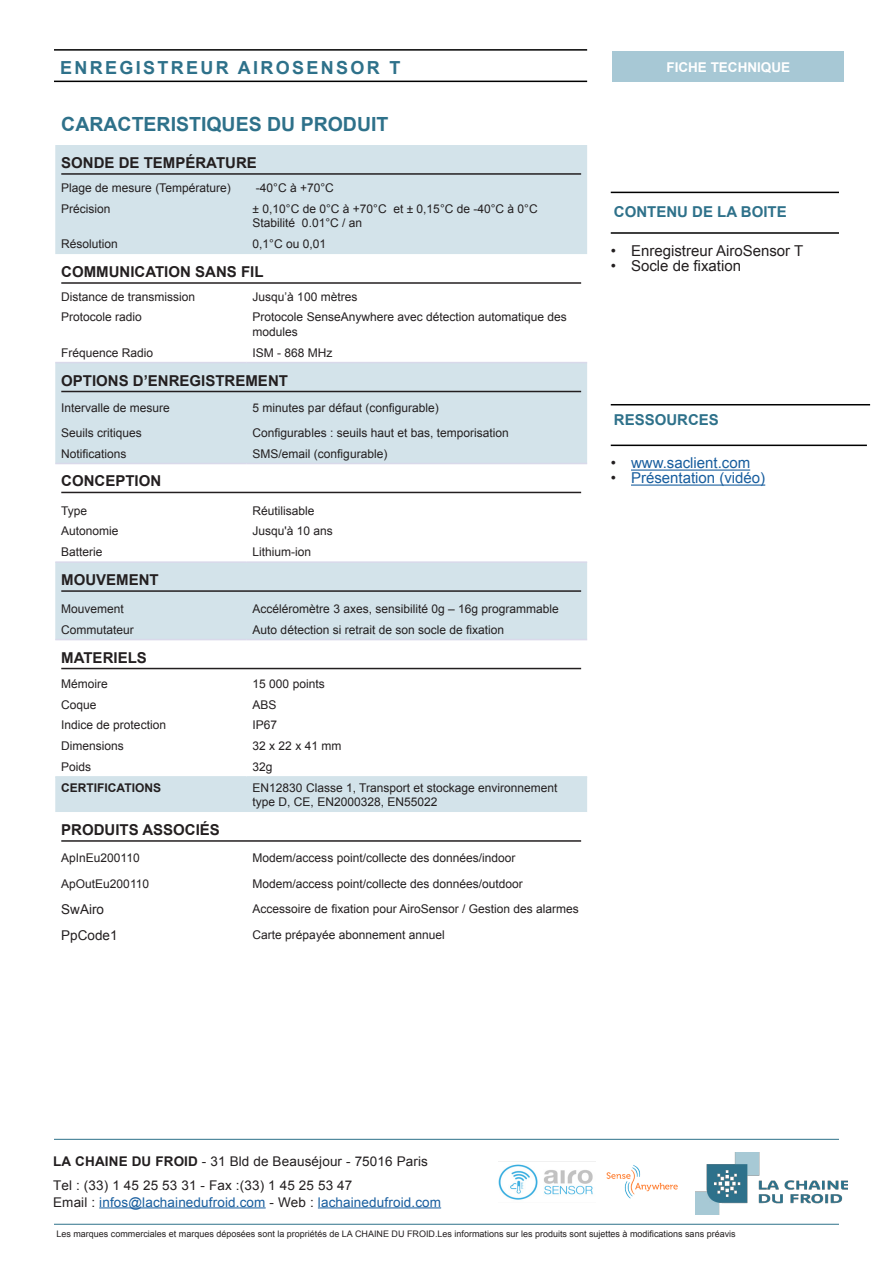
<style>
.page{position:relative;width:893px;height:1263px;background:#fff}
.page>*{position:absolute;margin:0;border:0;box-sizing:border-box;transform-origin:0 0}
.Titre_tableau{font:700 19.5px "Arial";color:#2e718a}
.TITRE_PRODUIT{font:700 18px "Arial";letter-spacing:.13em;color:#2e718a}
.Tableau_sous-titre{font:700 15px "Arial";color:#231f20}
.SPEC_BOULLET{font:15px "Arial";color:#231f20}
.SPEC_BOULLET-2{font:15px "Arial";color:#175d9e}
.SOUS_TITRE{font:700 15px "Arial";color:#2e718a}
.titre_fiche{font:700 13.5px "Arial";color:#fff}
.Tableau_liste_specs{font:13.5px "Arial";color:#231f20}
.BLOC_ADRESSE{font:13.35px/24px "Arial";letter-spacing:.01em;color:#231f20}
.BLOC_ADRESSE-2{font:13.35px "Arial";letter-spacing:.01em;color:#175d9e}
.Tableau_liste_specs-2{font:12px/14.4px "Arial";color:#231f20}
.Tableau_liste_specs-3{font:700 12px "Arial";color:#231f20}
.t1{font:9px "Arial";color:#231f20}
.s1{color:#231f20}
.s2{font-weight:700}
</style>
<div class="page">
<hr style="left:611px;top:192px;width:228px;height:1px;background:#000">
<hr style="left:611px;top:232px;width:228px;height:2px;background:#000">
<img style="left:696px;top:1152px;width:151px;height:62px">
<img style="left:606px;top:1165px;width:72px;height:34px">
<hr style="left:611px;top:404px;width:259px;height:1px;background:#000">
<hr style="left:611px;top:445px;width:256px;height:1px;background:#000">
<hr style="left:631px;top:469px;width:119px;height:2px;background:#175d9e">
<hr style="left:631px;top:484px;width:134px;height:2px;background:#175d9e">
<svg style="left:55px;top:145px;width:532px;height:667px"></svg>
<hr style="left:55px;top:362px;width:192px;height:1px;background:#d9d9ea">
<hr style="left:247px;top:362px;width:340px;height:1px;background:#d9d9ea">
<hr style="left:55px;top:561px;width:192px;height:2px;background:#d9d9ea">
<hr style="left:247px;top:561px;width:340px;height:2px;background:#d9d9ea">
<hr style="left:55px;top:776px;width:192px;height:2px;background:#d3e3ea">
<hr style="left:247px;top:776px;width:340px;height:2px;background:#d3e3ea">
<hr style="left:55px;top:463px;width:192px;height:1px;background:#d9d9ea">
<hr style="left:247px;top:463px;width:340px;height:1px;background:#d9d9ea">
<hr style="left:55px;top:639px;width:192px;height:1px;background:#d9d9ea">
<hr style="left:247px;top:639px;width:340px;height:1px;background:#d9d9ea">
<hr style="left:61px;top:173px;width:520px;height:2px;background:#231f20">
<hr style="left:61px;top:282px;width:520px;height:2px;background:#231f20">
<hr style="left:61px;top:391px;width:520px;height:1px;background:#231f20">
<hr style="left:61px;top:492px;width:520px;height:1px;background:#231f20">
<hr style="left:61px;top:590px;width:520px;height:2px;background:#231f20">
<hr style="left:61px;top:668px;width:520px;height:1px;background:#231f20">
<hr style="left:61px;top:840px;width:520px;height:2px;background:#231f20">
<hr style="left:54px;top:49px;width:533px;height:2px;background:#000">
<div style="left:613px;top:51px;width:231px;height:30px;background:#a7c8d5"></div>
<hr style="left:54px;top:81px;width:533px;height:1px;background:#000">
<hr style="left:99px;top:1207px;width:167px;height:1px;background:#175d9e">
<hr style="left:318px;top:1207px;width:123px;height:1px;background:#175d9e">
<hr style="left:54px;top:1139px;width:785px;height:1px;background:#2e718a">
<hr style="left:54px;top:1224px;width:785px;height:1px;background:#2e718a">
<img style="left:499px;top:1161px;width:97px;height:39px">
<p class="TITRE_PRODUIT" style="left:60px;top:55px;width:342px">ENREGISTREUR AIROSENSOR T</p>
<p class="titre_fiche" style="left:666px;top:58px;width:125px">FICHE TECHNIQUE</p>
<p class="Titre_tableau" style="left:61px;top:111px;width:329px">CARACTERISTIQUES DU PRODUIT</p>
<p class="Tableau_sous-titre" style="left:61px;top:153px;width:197px">SONDE DE TEMPÉRATURE</p>
<p class="Tableau_liste_specs-2" style="left:61px;top:181px;width:171px">Plage de mesure (Température)</p>
<p class="Tableau_liste_specs-2" style="left:256px;top:181px;width:79px">-40°C à +70°C</p>
<p class="Tableau_liste_specs-2" style="left:61px;top:202px;width:51px">Précision</p>
<p class="Tableau_liste_specs-2" style="left:253px;top:202px;width:287px">± 0,10°C de 0°C à +70°C et ± 0,15°C de -40°C à 0°C<br>Stabilité 0.01°C / an</p>
<p class="Tableau_liste_specs-2" style="left:61px;top:237px;width:58px">Résolution</p>
<p class="Tableau_liste_specs-2" style="left:253px;top:237px;width:75px">0,1°C ou 0,01</p>
<p class="Tableau_sous-titre" style="left:61px;top:262px;width:204px">COMMUNICATION SANS FIL</p>
<p class="Tableau_liste_specs-2" style="left:61px;top:289px;width:136px">Distance de transmission</p>
<p class="Tableau_liste_specs-2" style="left:253px;top:289px;width:106px">Jusqu’à 100 mètres</p>
<p class="Tableau_liste_specs-2" style="left:61px;top:310px;width:82px">Protocole radio</p>
<p class="Tableau_liste_specs-2" style="left:253px;top:310px;width:316px">Protocole SenseAnywhere avec détection automatique des modules</p>
<p class="Tableau_liste_specs-2" style="left:61px;top:345px;width:94px">Fréquence Radio</p>
<p class="Tableau_liste_specs-2" style="left:253px;top:345px;width:82px">ISM - 868 MHz</p>
<p class="Tableau_sous-titre" style="left:61px;top:370px;width:228px">OPTIONS D’ENREGISTREMENT</p>
<p class="Tableau_liste_specs-2" style="left:61px;top:401px;width:110px">Intervalle de mesure</p>
<p class="Tableau_liste_specs-2" style="left:253px;top:401px;width:188px">5 minutes par défaut (configurable)</p>
<p class="Tableau_liste_specs-2" style="left:61px;top:425px;width:82px">Seuils critiques</p>
<p class="Tableau_liste_specs-2" style="left:253px;top:425px;width:258px">Configurables : seuils haut et bas, temporisation</p>
<p class="Tableau_liste_specs-2" style="left:61px;top:446px;width:67px">Notifications</p>
<p class="Tableau_liste_specs-2" style="left:253px;top:446px;width:136px">SMS/email (configurable)</p>
<p class="Tableau_sous-titre" style="left:61px;top:471px;width:102px">CONCEPTION</p>
<p class="Tableau_liste_specs-2" style="left:61px;top:503px;width:28px">Type</p>
<p class="Tableau_liste_specs-2" style="left:253px;top:503px;width:64px">Réutilisable</p>
<p class="Tableau_liste_specs-2" style="left:61px;top:524px;width:59px">Autonomie</p>
<p class="Tableau_liste_specs-2" style="left:253px;top:524px;width:82px">Jusqu'à 10 ans</p>
<p class="Tableau_liste_specs-2" style="left:61px;top:545px;width:43px">Batterie</p>
<p class="Tableau_liste_specs-2" style="left:253px;top:545px;width:60px">Lithium-ion</p>
<p class="Tableau_sous-titre" style="left:61px;top:570px;width:99px">MOUVEMENT</p>
<p class="Tableau_liste_specs-2" style="left:61px;top:602px;width:64px">Mouvement</p>
<p class="Tableau_liste_specs-2" style="left:253px;top:602px;width:308px">Accéléromètre 3 axes, sensibilité 0g – 16g programmable</p>
<p class="Tableau_liste_specs-2" style="left:61px;top:622px;width:74px">Commutateur</p>
<p class="Tableau_liste_specs-2" style="left:253px;top:622px;width:253px">Auto détection si retrait de son socle de fixation</p>
<p class="Tableau_sous-titre" style="left:61px;top:647px;width:87px">MATERIELS</p>
<p class="Tableau_liste_specs-2" style="left:61px;top:677px;width:48px">Mémoire</p>
<p class="Tableau_liste_specs-2" style="left:253px;top:677px;width:74px">15 000 points</p>
<p class="Tableau_liste_specs-2" style="left:61px;top:697px;width:37px">Coque</p>
<p class="Tableau_liste_specs-2" style="left:253px;top:697px;width:26px">ABS</p>
<p class="Tableau_liste_specs-2" style="left:61px;top:718px;width:106px">Indice de protection</p>
<p class="Tableau_liste_specs-2" style="left:253px;top:718px;width:26px">IP67</p>
<p class="Tableau_liste_specs-2" style="left:61px;top:739px;width:64px">Dimensions</p>
<p class="Tableau_liste_specs-2" style="left:253px;top:739px;width:90px">32 x 22 x 41 mm</p>
<p class="Tableau_liste_specs-2" style="left:61px;top:760px;width:32px">Poids</p>
<p class="Tableau_liste_specs-2" style="left:253px;top:760px;width:22px">32g</p>
<p class="Tableau_liste_specs-3" style="left:61px;top:779px;width:101px">CERTIFICATIONS</p>
<p class="Tableau_liste_specs-2" style="left:253px;top:780px;width:306px">EN12830 Classe 1, Transport et stockage environnement type D, CE, EN2000328, EN55022</p>
<p class="Tableau_sous-titre" style="left:61px;top:820px;width:160px">PRODUITS ASSOCIÉS</p>
<p class="Tableau_liste_specs-2" style="left:61px;top:850px;width:80px">ApInEu200110</p>
<p class="Tableau_liste_specs-2" style="left:253px;top:850px;width:264px">Modem/access point/collecte des données/indoor</p>
<p class="Tableau_liste_specs-2" style="left:61px;top:876px;width:89px">ApOutEu200110</p>
<p class="Tableau_liste_specs-2" style="left:253px;top:876px;width:272px">Modem/access point/collecte des données/outdoor</p>
<p class="Tableau_liste_specs" style="left:61px;top:901px;width:44px">SwAiro</p>
<p class="Tableau_liste_specs-2" style="left:253px;top:902px;width:328px">Accessoire de fixation pour AiroSensor / Gestion des alarmes</p>
<p class="Tableau_liste_specs" style="left:61px;top:927px;width:58px">PpCode1</p>
<p class="Tableau_liste_specs-2" style="left:253px;top:928px;width:194px">Carte prépayée abonnement annuel</p>
<p class="SOUS_TITRE" style="left:614px;top:202px;width:174px">CONTENU DE LA BOITE</p>
<p class="SPEC_BOULLET" style="left:611px;top:241px;width:194px">• Enregistreur AiroSensor T</p>
<p class="SPEC_BOULLET" style="left:611px;top:256px;width:132px">• Socle de fixation</p>
<p class="SOUS_TITRE" style="left:614px;top:410px;width:107px">RESSOURCES</p>
<p class="SPEC_BOULLET-2" style="left:611px;top:453px;width:141px"><span class="s1">•</span> www.saclient.com</p>
<p class="SPEC_BOULLET-2" style="left:611px;top:468px;width:156px"><span class="s1">•</span> Présentation (vidéo)</p>
<p class="BLOC_ADRESSE" style="left:53px;top:1149px;width:376px"><span class="s2">LA CHAINE DU FROID</span> - 31 Bld de Beauséjour - 75016 Paris<br>Tel : (33) 1 45 25 53 31 - Fax :(33) 1 45 25 53 47</p>
<p class="BLOC_ADRESSE-2" style="left:53px;top:1193px;width:389px"><span class="s1">Email :</span> infos@lachainedufroid.com <span class="s1">- Web :</span> lachainedufroid.com</p>
<p class="t1" style="left:56px;top:1228px;width:681px">Les marques commerciales et marques déposées sont la propriétés de LA CHAINE DU FROID.Les informations sur les produits sont sujettes à modifications sans préavis</p>
</div>
